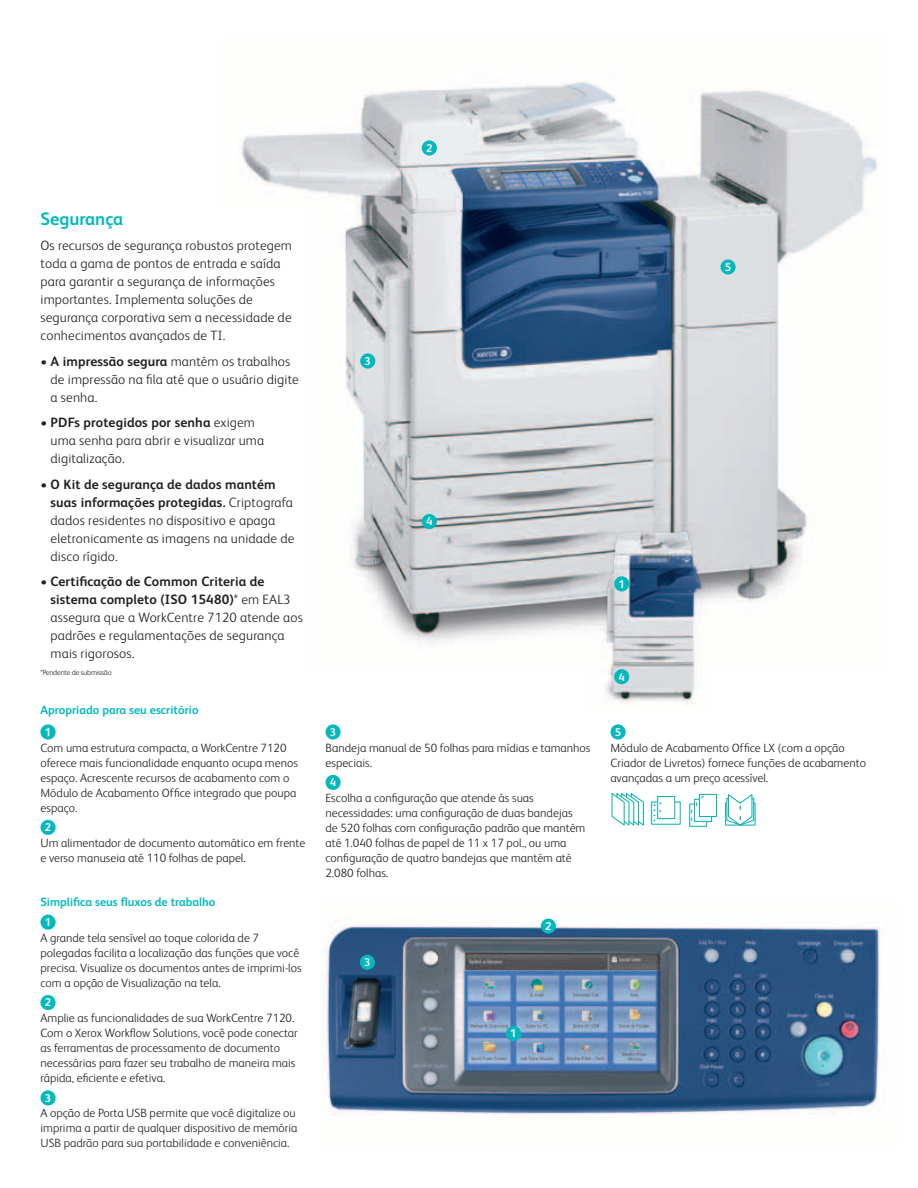
<style>
.page{position:relative;width:918px;height:1188px;background:#fff}
.page>*{position:absolute;margin:0;border:0;box-sizing:border-box;transform-origin:0 0}
.t1{font:700 18px "Xerox Sans";color:#03b9bd}
.t2{font:300 13.5px/18px "Xerox Sans";letter-spacing:.01em;color:#231f20}
.t3{font:300 12px/15px "Xerox Sans";color:#231f20}
.t4{font:700 12px "Xerox Sans";color:#03b9bd}
.t5{font:700 11.25px "Xerox Sans";color:#fff}
.t6{font:300 7.5px "Xerox Sans";letter-spacing:-.02em;color:#231f20}
.s1{font-weight:700}
</style>
<div class="page">
<img style="left:241px;top:81px;width:636px;height:563px">
<img style="left:325px;top:918px;width:555px;height:197px">
<div style="left:422px;top:140px;width:15px;height:16px;background:#03b9bd;border-radius:50%"></div>
<div style="left:422px;top:514px;width:15px;height:15px;background:#03b9bd;border-radius:50%"></div>
<div style="left:721px;top:259px;width:15px;height:16px;background:#03b9bd;border-radius:50%"></div>
<div style="left:360px;top:353px;width:15px;height:16px;background:#03b9bd;border-radius:50%"></div>
<div style="left:360px;top:955px;width:15px;height:15px;background:#03b9bd;border-radius:50%"></div>
<div style="left:506px;top:1026px;width:15px;height:15px;background:#03b9bd;border-radius:50%"></div>
<div style="left:541px;top:919px;width:15px;height:15px;background:#03b9bd;border-radius:50%"></div>
<div style="left:40px;top:211px;width:268px;height:482px;background:#fff"></div>
<div style="left:41px;top:915px;width:15px;height:15px;background:#03b9bd;border-radius:50%"></div>
<div style="left:41px;top:995px;width:15px;height:15px;background:#03b9bd;border-radius:50%"></div>
<div style="left:41px;top:1090px;width:15px;height:15px;background:#03b9bd;border-radius:50%"></div>
<div style="left:41px;top:724px;width:15px;height:16px;background:#03b9bd;border-radius:50%"></div>
<div style="left:41px;top:820px;width:15px;height:15px;background:#03b9bd;border-radius:50%"></div>
<svg style="left:325px;top:724px;width:16px;height:16px"></svg>
<div style="left:325px;top:775px;width:16px;height:15px;background:#03b9bd;border-radius:50%"></div>
<div style="left:611px;top:724px;width:15px;height:16px;background:#03b9bd;border-radius:50%"></div>
<svg style="left:612px;top:793px;width:32px;height:32px"></svg>
<div style="left:652px;top:802px;width:28px;height:22px;background:linear-gradient(to right,#fff,#fff)"></div>
<div style="left:658px;top:796px;width:17px;height:23px;background:#fff"></div>
<div style="left:657px;top:796px;width:18px;height:23px;border:1px solid #00b1b0"></div>
<svg style="left:654px;top:803px;width:7px;height:18px"></svg>
<div style="left:689px;top:804px;width:18px;height:23px;border:1px solid #00b1b0"></div>
<svg style="left:694px;top:817px;width:18px;height:5px"></svg>
<div style="left:699px;top:794px;width:17px;height:23px;background:#fff"></div>
<div style="left:699px;top:794px;width:18px;height:23px;border:1px solid #00b1b0"></div>
<svg style="left:691px;top:795px;width:14px;height:26px"></svg>
<div style="left:725px;top:803px;width:30px;height:22px;border:1px solid #00b1b0"></div>
<svg style="left:726px;top:794px;width:28px;height:31px"></svg>
<img style="left:585px;top:525px;width:125px;height:180px">
<img style="left:607px;top:532px;width:94px;height:166px">
<div style="left:614px;top:576px;width:15px;height:15px;background:#03b9bd;border-radius:50%"></div>
<div style="left:614px;top:669px;width:15px;height:15px;background:#03b9bd;border-radius:50%"></div>
<p class="t5" style="left:426px;top:140px;width:8px">2</p>
<h1 class="t1" style="left:40px;top:206px;width:84px">Segurança</h1>
<p class="t2" style="left:40px;top:236px;width:253px">Os recursos de segurança robustos protegem toda a gama de pontos de entrada e saída para garantir a segurança de informações importantes. Implementa soluções de segurança corporativa sem a necessidade de conhecimentos avançados de TI.</p>
<p class="t2" style="left:51px;top:352px;width:250px;text-indent:-10px">• <span class="s1">A impressão segura</span> mantém os trabalhos de impressão na fila até que o usuário digite a senha.</p>
<p class="t2" style="left:51px;top:413px;width:215px;text-indent:-10px">• <span class="s1">PDFs protegidos por senha</span> exigem uma senha para abrir e visualizar uma digitalização.</p>
<p class="t2" style="left:51px;top:475px;width:245px;text-indent:-10px">• <span class="s1">O Kit de segurança de dados mantém suas informações protegidas.</span> Criptografa dados residentes no dispositivo e apaga eletronicamente as imagens na unidade de disco rígido.</p>
<p class="t2" style="left:51px;top:572px;width:254px;text-indent:-10px">• <span class="s1">Certificação de Common Criteria de sistema completo (ISO 15480)</span>* em EAL3 assegura que a WorkCentre 7120 atende aos padrões e regulamentações de segurança mais rigorosos.</p>
<p class="t6" style="left:40px;top:668px;width:73px">*Pendente de submissão</p>
<p class="t4" style="left:40px;top:702px;width:160px">Apropriado para seu escritório</p>
<p class="t5" style="left:45px;top:724px;width:8px">1</p>
<p class="t3" style="left:41px;top:739px;width:259px">Com uma estrutura compacta, a WorkCentre 7120 oferece mais funcionalidade enquanto ocupa menos espaço. Acrescente recursos de acabamento com o Módulo de Acabamento Office integrado que poupa espaço.</p>
<p class="t5" style="left:45px;top:820px;width:8px">2</p>
<p class="t3" style="left:41px;top:835px;width:266px">Um alimentador de documento automático em frente e verso manuseia até 110 folhas de papel.</p>
<p class="t4" style="left:40px;top:894px;width:177px">Simplifica seus fluxos de trabalho</p>
<p class="t5" style="left:45px;top:914px;width:8px">1</p>
<p class="t3" style="left:41px;top:930px;width:263px">A grande tela sensível ao toque colorida de 7 polegadas facilita a localização das funções que você precisa. Visualize os documentos antes de imprimi-los com a opção de Visualização na tela.</p>
<p class="t5" style="left:45px;top:995px;width:8px">2</p>
<p class="t3" style="left:41px;top:1010px;width:259px">Amplie as funcionalidades de sua WorkCentre 7120.<br>Com o Xerox Workflow Solutions, você pode conectar as ferramentas de processamento de documento necessárias para fazer seu trabalho de maneira mais rápida, eficiente e efetiva.</p>
<p class="t5" style="left:45px;top:1090px;width:8px">3</p>
<p class="t3" style="left:41px;top:1105px;width:258px">A opção de Porta USB permite que você digitalize ou imprima a partir de qualquer dispositivo de memória<br>USB padrão para sua portabilidade e conveniência.</p>
<p class="t5" style="left:365px;top:353px;width:8px">3</p>
<p class="t5" style="left:725px;top:259px;width:8px">5</p>
<p class="t5" style="left:426px;top:514px;width:8px">4</p>
<p class="t5" style="left:619px;top:576px;width:8px">1</p>
<p class="t5" style="left:330px;top:724px;width:8px">3</p>
<p class="t3" style="left:326px;top:739px;width:266px">Bandeja manual de 50 folhas para mídias e tamanhos especiais.</p>
<p class="t5" style="left:330px;top:775px;width:8px">4</p>
<p class="t3" style="left:326px;top:790px;width:261px">Escolha a configuração que atende às suas necessidades: uma configuração de duas bandejas de 520 folhas com configuração padrão que mantém até 1.040 folhas de papel de 11 x 17 pol., ou uma configuração de quatro bandejas que mantém até 2.080 folhas.</p>
<p class="t5" style="left:364px;top:955px;width:8px">3</p>
<p class="t5" style="left:545px;top:918px;width:8px">2</p>
<p class="t5" style="left:619px;top:669px;width:8px">4</p>
<p class="t5" style="left:615px;top:724px;width:8px">5</p>
<p class="t3" style="left:610px;top:739px;width:257px">Módulo de Acabamento Office LX (com a opção<br>Criador de Livretos) fornece funções de acabamento avançadas a um preço acessível.</p>
<p class="t5" style="left:510px;top:1026px;width:8px">1</p>
</div>
